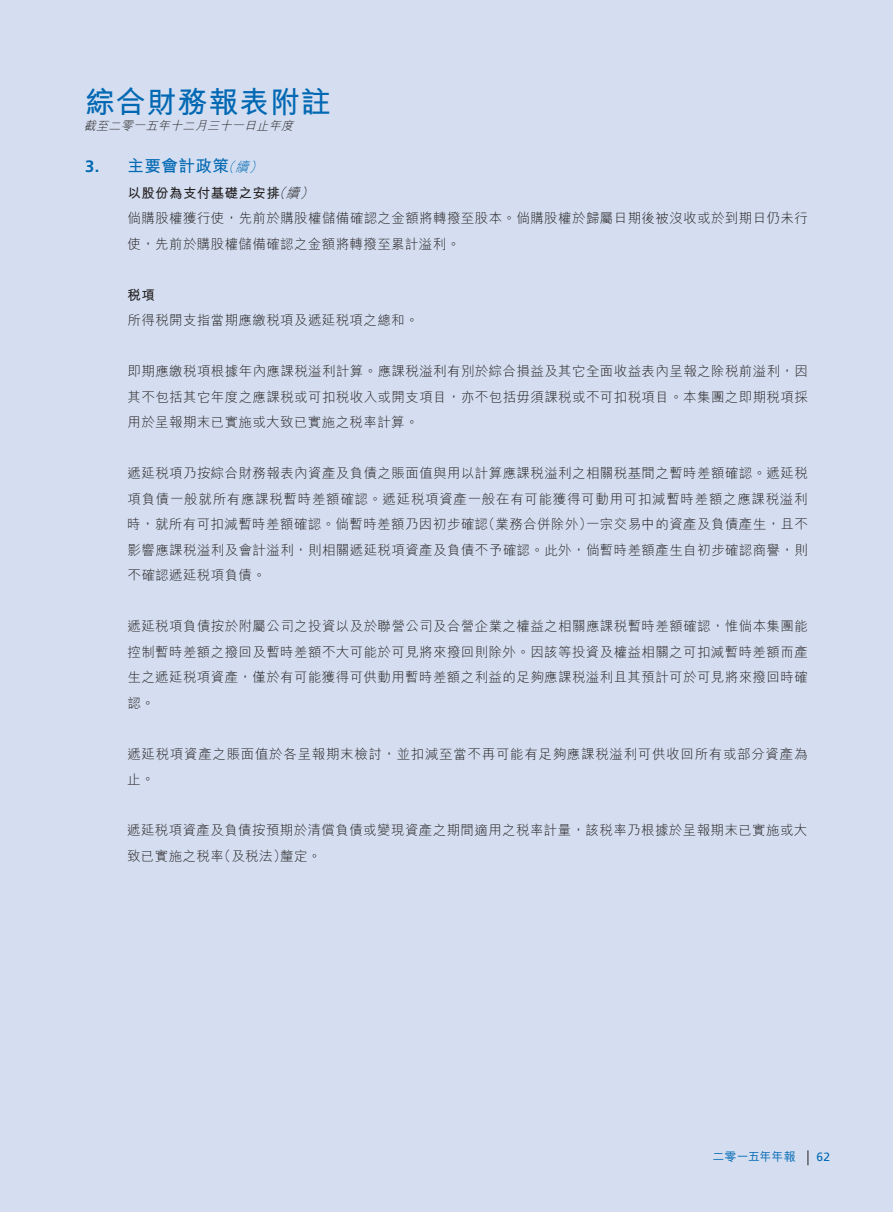
<style>
.page{position:relative;width:893px;height:1212px;background:#fff}
.page>*{position:absolute;margin:0;border:0;box-sizing:border-box;transform-origin:0 0}
.t1{font:700 30px "M Hei HK";letter-spacing:.03em;color:#0168b3}
.t2{font:700 16.5px "M Hei HK";letter-spacing:.03em;color:#0168b3}
.t3{font:700 16.5px "Frutiger";color:#0168b3}
.t4{font:300 13.5px/25.5px "M Hei HK";letter-spacing:.03em;color:#231f20}
.t5{font:300 13.5px/25.5px "M Hei HK";letter-spacing:.05em;color:#231f20}
.t6{font:700 13.5px "M Hei HK";letter-spacing:.03em;color:#231f20}
.t7{font:italic 300 13.5px "M Hei HK";color:#0168b3}
.t8{font:italic 300 13.5px "M Hei HK";color:#231f20}
.t9{font:italic 300 12px "M Hei HK";color:#231f20}
.t10{font:500 12px "M Hei HK";letter-spacing:.005em;color:#0168b3}
.t11{font:12px "Frutiger";color:#0168b3}
</style>
<div class="page">
<svg style="left:807px;top:1150px;width:1px;height:15px"></svg>
<h1 class="t1" style="left:85px;top:80px;width:247px">綜合財務報表附註</h1>
<p class="t9" style="left:84px;top:117px;width:215px">截至二零一五年十二月三十一日止年度</p>
<p class="t7" style="left:249px;top:158px;width:20px">(</p>
<p class="t2" style="left:128px;top:154px;width:103px">主要會計政策</p>
<p class="t7" style="left:235px;top:158px;width:20px">續</p>
<p class="t7" style="left:221px;top:158px;width:20px">（</p>
<p class="t3" style="left:85px;top:157px;width:16px">3.</p>
<p class="t8" style="left:286px;top:183px;width:20px">續</p>
<p class="t8" style="left:272px;top:183px;width:20px">（</p>
<p class="t8" style="left:300px;top:183px;width:20px">(</p>
<p class="t6" style="left:128px;top:183px;width:154px">以股份為支付基礎之安排</p>
<p class="t4" style="left:128px;top:205px;width:682px">倘購股權獲行使，先前於購股權儲備確認之金額將轉撥至股本。倘購股權於歸屬日期後被沒收或於到期日仍未行使，先前於購股權儲備確認之金額將轉撥至累計溢利。</p>
<p class="t6" style="left:128px;top:285px;width:29px">稅項</p>
<p class="t4" style="left:128px;top:307px;width:293px">所得稅開支指當期應繳稅項及遞延稅項之總和。</p>
<p class="t4" style="left:128px;top:358px;width:682px;text-align:justify">即期應繳稅項根據年內應課稅溢利計算。應課稅溢利有別於綜合損益及其它全面收益表內呈報之除稅前溢利，因其不包括其它年度之應課稅或可扣稅收入或開支項目，亦不包括毋須課稅或不可扣稅項目。本集團之即期稅項採用於呈報期末已實施或大致已實施之稅率計算。</p>
<p class="t4" style="left:128px;top:460px;width:682px;text-align:right">遞延稅項乃按綜合財務報表內資產及負債之賬面值與用以計算應課稅溢利之相關稅基間之暫時差額確認。遞延稅項負債一般就所有應課稅暫時差額確認。遞延稅項資產一般在有可能獲得可動用可扣減暫時差額之應課稅溢利一宗交易中的資產及負債產生，且不</p>
<p class="t4" style="left:482px;top:511px;width:112px">（業務合併除外）</p>
<p class="t4" style="left:127px;top:511px;width:682px">時，就所有可扣減暫時差額確認。倘暫時差額乃因初步確認<br>影響應課稅溢利及會計溢利，則相關遞延稅項資產及負債不予確認。此外，倘暫時差額產生自初步確認商譽，則不確認遞延稅項負債。</p>
<p class="t4" style="left:127px;top:613px;width:682px;text-align:justify">遞延稅項負債按於附屬公司之投資以及於聯營公司及合營企業之權益之相關應課稅暫時差額確認，惟倘本集團能控制暫時差額之撥回及暫時差額不大可能於可見將來撥回則除外。因該等投資及權益相關之可扣減暫時差額而產生之遞延稅項資產，僅於有可能獲得可供動用暫時差額之利益的足夠應課稅溢利且其預計可於可見將來撥回時確認。</p>
<p class="t5" style="left:127px;top:740px;width:682px">遞延稅項資產之賬面值於各呈報期末檢討，並扣減至當不再可能有足夠應課稅溢利可供收回所有或部分資產為止。</p>
<p class="t4" style="left:280px;top:817px;width:529px;text-indent:-153px">遞延稅項資產及負債按預期於清償負債或變現資產之期間適用之稅率計量，該稅率乃根據於呈報期末已實施或大釐定。</p>
<p class="t4" style="left:217px;top:842px;width:71px">（及稅法）</p>
<p class="t4" style="left:127px;top:842px;width:98px">致已實施之稅率</p>
<p class="t10" style="left:713px;top:1148px;width:85px">二零一五年年報</p>
<p class="t11" style="left:816px;top:1150px;width:15px">62</p>
</div>
